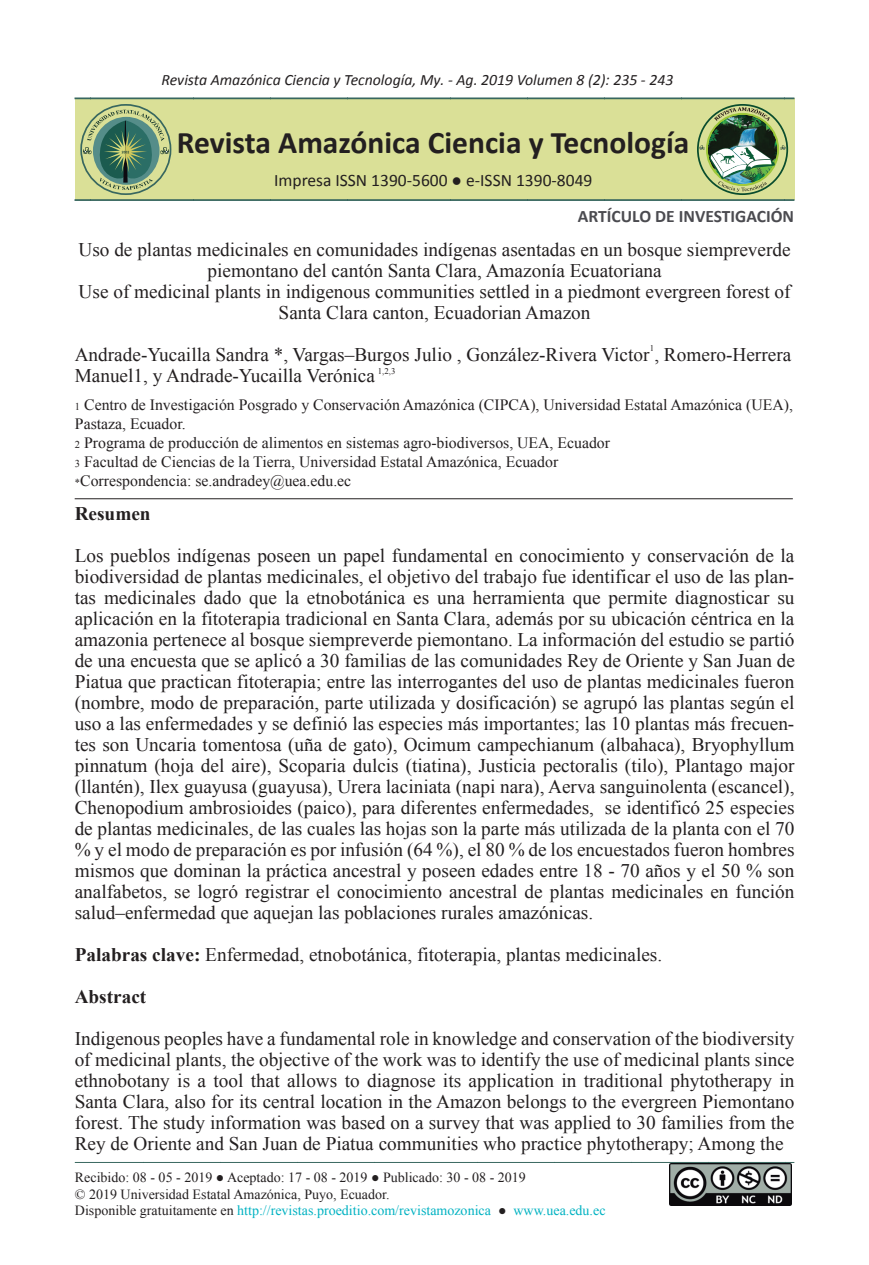
<style>
.page{position:relative;width:869px;height:1265px;background:#fff}
.page>*{position:absolute;margin:0;border:0;box-sizing:border-box;transform-origin:0 0}
.t1{font:700 31.5px "Calibri";color:#231f20}
.t2{font:19.25px/21px "Times New Roman";color:#231f20}
.t3{font:700 19.25px "Times New Roman";color:#231f20}
.t4{font:17.5px "Calibri";color:#231f20}
.t5{font:700 17.5px "Calibri";color:#4b4b50}
.t6{font:15.75px/18.9px "Times New Roman";color:#231f20}
.t7{font:italic 15.75px "Calibri";color:#231f20}
.t8{font:14px/16.8px "Times New Roman";color:#231f20}
.t9{font:8.75px "Times New Roman";color:#231f20}
.s1{font-size:10.5px}
.s2{font-weight:700}
.s3{color:#00b2c2}
</style>
<div class="page">
<div style="left:74px;top:98px;width:720px;height:102px;background:#dae097"></div>
<svg style="left:697px;top:105px;width:89px;height:89px"></svg>
<div style="left:696px;top:104px;width:91px;height:91px;border:2px solid #0a4d2e;border-radius:50%"></div>
<img style="left:707px;top:115px;width:69px;height:69px;border-radius:35px">
<img style="left:699px;top:145px;width:86px;height:47px">
<svg style="left:713px;top:107px;width:56px;height:14px"></svg>
<svg style="left:81px;top:105px;width:89px;height:89px"></svg>
<div style="left:80px;top:104px;width:91px;height:91px;border:2px solid #bfbfbf;border-radius:50%"></div>
<svg style="left:83px;top:110px;width:86px;height:80px"></svg>
<hr style="left:74px;top:97px;width:720px;height:2px;background:#bfbfbf">
<hr style="left:74px;top:199px;width:720px;height:2px;background:#bfbfbf">
<hr style="left:75px;top:498px;width:717px;height:1px;background:#231f20">
<hr style="left:75px;top:1162px;width:719px;height:1px;background:#bfbfbf">
<img style="left:669px;top:1164px;width:121px;height:42px">
<p class="t7" style="left:161px;top:69px;width:513px">Revista Amazónica Ciencia y Tecnología, My. - Ag. 2019 Volumen 8 (2): 235 - 243</p>
<h1 class="t1" style="left:177px;top:122px;width:514px">Revista Amazónica Ciencia y Tecnología</h1>
<p class="t4" style="left:274px;top:169px;width:320px">Impresa ISSN 1390-5600 ● e-ISSN 1390-8049</p>
<p class="t5" style="left:577px;top:205px;width:217px">ARTÍCULO DE INVESTIGACIÓN</p>
<p class="t2" style="left:78px;top:239px;width:713px;text-align:center">Uso de plantas medicinales en comunidades indígenas asentadas en un bosque siempreverde piemontano del cantón Santa Clara, Amazonía Ecuatoriana<br>Use of medicinal plants in indigenous communities settled in a piedmont evergreen forest of Santa Clara canton, Ecuadorian Amazon</p>
<p class="t2" style="left:75px;top:344px;width:717px">Andrade-Yucailla Sandra *, Vargas–Burgos Julio , González-Rivera Victor , Romero-Herrera<br>Manuel1, y Andrade-Yucailla Verónica</p>
<p class="t6" style="left:75px;top:395px;width:719px"><span class="s1">1</span> Centro de Investigación Posgrado y Conservación Amazónica (CIPCA), Universidad Estatal Amazónica (UEA), Pastaza, Ecuador.<br><span class="s1">2</span> Programa de producción de alimentos en sistemas agro-biodiversos, UEA, Ecuador<br><span class="s1">3</span> Facultad de Ciencias de la Tierra, Universidad Estatal Amazónica, Ecuador<br><span class="s1">*</span>Correspondencia: se.andradey@uea.edu.ec</p>
<p class="t9" style="left:649px;top:342px;width:6px">1</p>
<p class="t9" style="left:378px;top:365px;width:19px">1,2,3</p>
<p class="t3" style="left:75px;top:501px;width:77px">Resumen</p>
<p class="t2" style="left:75px;top:545px;width:721px;text-align:justify">Los pueblos indígenas poseen un papel fundamental en conocimiento y conservación de la biodiversidad de plantas medicinales, el objetivo del trabajo fue identificar el uso de las plan&shy;tas medicinales dado que la etnobotánica es una herramienta que permite diagnosticar su aplicación en la fitoterapia tradicional en Santa Clara, además por su ubicación céntrica en la amazonia pertenece al bosque siempreverde piemontano. La información del estudio se partió de una encuesta que se aplicó a 30 familias de las comunidades Rey de Oriente y San Juan de Piatua que practican fitoterapia; entre las interrogantes del uso de plantas medicinales fueron (nombre, modo de preparación, parte utilizada y dosificación) se agrupó las plantas según el uso a las enfermedades y se definió las especies más importantes; las 10 plantas más frecuen&shy;tes son Uncaria tomentosa (uña de gato), Ocimum campechianum (albahaca), Bryophyllum pinnatum (hoja del aire), Scoparia dulcis (tiatina), Justicia pectoralis (tilo), Plantago major (llantén), Ilex guayusa (guayusa), Urera laciniata (napi nara), Aerva sanguinolenta (escancel), Chenopodium ambrosioides (paico), para diferentes enfermedades, se identificó 25 especies de plantas medicinales, de las cuales las hojas son la parte más utilizada de la planta con el 70 % y el modo de preparación es por infusión (64 %), el 80 % de los encuestados fueron hombres mismos que dominan la práctica ancestral y poseen edades entre 18 - 70 años y el 50 % son analfabetos, se logró registrar el conocimiento ancestral de plantas medicinales en función salud–enfermedad que aquejan las poblaciones rurales amazónicas.</p>
<p class="t2" style="left:75px;top:934px;width:588px;line-height:42px"><span class="s2">Palabras clave:</span> Enfermedad, etnobotánica, fitoterapia, plantas medicinales.<br><span class="s2">Abstract</span></p>
<p class="t2" style="left:75px;top:1028px;width:721px;text-align:justify">Indigenous peoples have a fundamental role in knowledge and conservation of the biodiversity of medicinal plants, the objective of the work was to identify the use of medicinal plants since ethnobotany is a tool that allows to diagnose its application in traditional phytotherapy in Santa Clara, also for its central location in the Amazon belongs to the evergreen Piemontano forest. The study information was based on a survey that was applied to 30 families from the Rey de Oriente and San Juan de Piatua communities who practice phytotherapy; Among the</p>
<p class="t8" style="left:75px;top:1168px;width:532px">Recibido: 08 - 05 - 2019 ● Aceptado: 17 - 08 - 2019 ● Publicado: 30 - 08 - 2019<br>© 2019 Universidad Estatal Amazónica, Puyo, Ecuador.<br>Disponible gratuitamente en <span class="s3">http://revistas.proeditio.com/revistamozonica</span> ● <span class="s3">www.uea.edu.ec</span></p>
</div>
